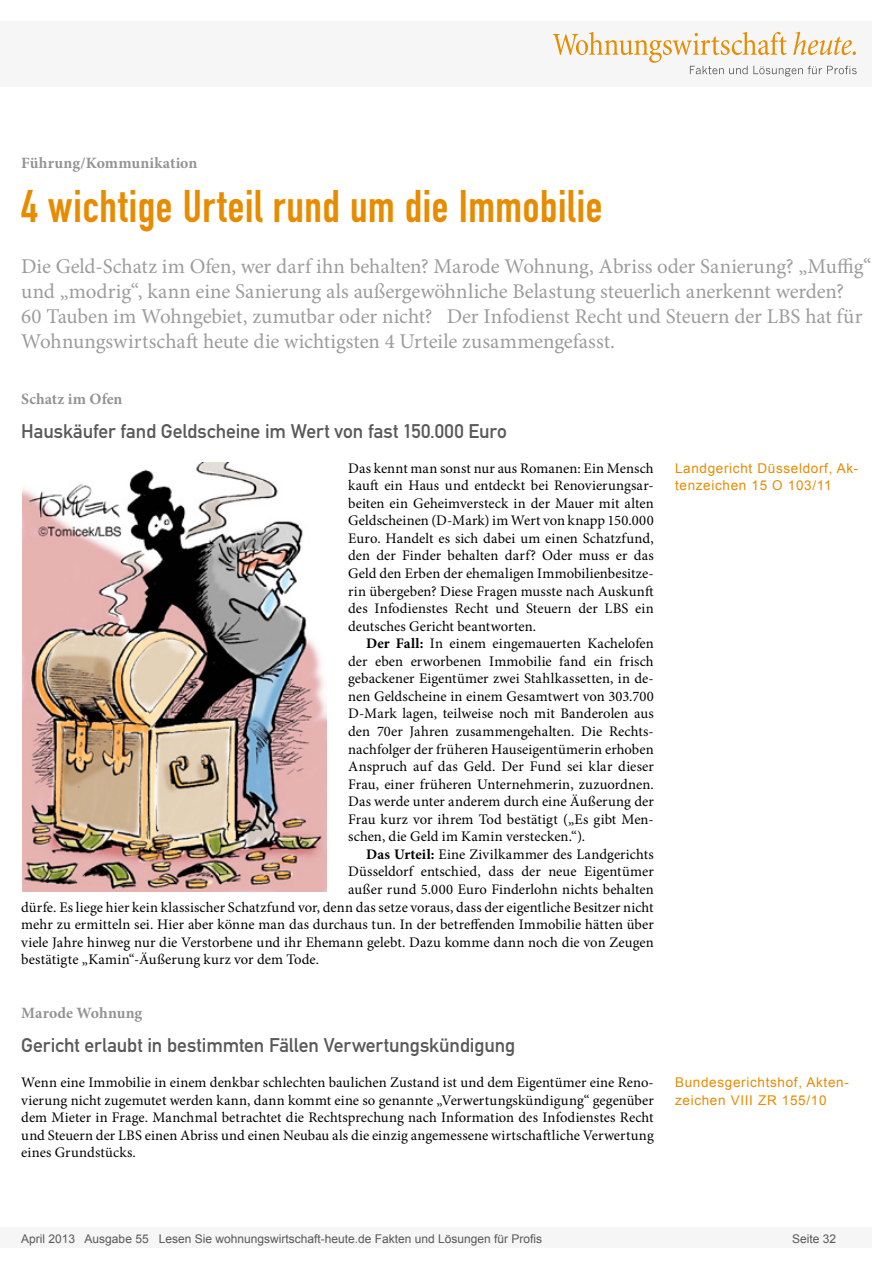
<style>
.page{position:relative;width:893px;height:1263px;background:#fff}
.page>*{position:absolute;margin:0;border:0;box-sizing:border-box;transform-origin:0 0}
.Überschrift_Groß{font:45px "DIN Engschrift";letter-spacing:.015em;color:#e78b00}
.Anlesetext{font:21px/25.2px "Minion Pro";letter-spacing:-.005em;color:#9c9c9c}
.Überschrift_Grau{font:19.5px "DIN Mittelschrift";letter-spacing:-.005em;color:#595959}
.Kategorie{font:700 15.75px "Minion Pro";letter-spacing:.005em;color:#939393}
.Fliesstext{font:14.7px/17.5px "Minion Pro";letter-spacing:.005em;color:#000;text-align:justify}
.Fließtext_erste_Zeil{font:14.7px/17.5px "Minion Pro";letter-spacing:.005em;color:#000;text-align:justify}
.Info{font:13.5px/17.5px "Arial";letter-spacing:.05em;color:#e78b00}
.t1{font:12px "Arial";color:#595959}
.s1{font-weight:700}
</style>
<div class="page">
<div style="left:0;top:1227px;width:872px;height:20px;background:#f6f6f6"></div>
<div style="left:0;top:21px;width:872px;height:66px;background:#f6f6f6"></div>
<svg style="left:553px;top:32px;width:304px;height:45px"></svg>
<img style="left:22px;top:462px;width:305px;height:429px">
<p class="Kategorie" style="left:21px;top:152px;width:177px">Führung/Kommunikation</p>
<p class="Überschrift_Groß" style="left:21px;top:180px;width:583px">4 wichtige Urteil rund um die Immobilie</p>
<p class="Anlesetext" style="left:21px;top:253px;width:852px">Die Geld-Schatz im Ofen, wer darf ihn behalten? Marode Wohnung, Abriss oder Sanierung? „Muffig“ und „modrig“, kann eine Sanierung als außergewöhnliche Belastung steuerlich anerkennt werden?<br>60 Tauben im Wohngebiet, zumutbar oder nicht? Der Infodienst Recht und Steuern der LBS hat für Wohnungswirtschaft heute die wichtigsten 4 Urteile zusammengefasst.</p>
<p class="Kategorie" style="left:21px;top:388px;width:103px">Schatz im Ofen</p>
<p class="Überschrift_Grau" style="left:21px;top:419px;width:487px">Hauskäufer fand Geldscheine im Wert von fast 150.000 Euro</p>
<p class="Fließtext_erste_Zeil" style="left:348px;top:459px;width:307px">Das kennt man sonst nur aus Romanen: Ein Mensch kauft ein Haus und entdeckt bei Renovierungsar&shy;beiten ein Geheimversteck in der Mauer mit alten Geldscheinen (D-Mark) im Wert von knapp 150.000<br>Euro. Handelt es sich dabei um einen Schatzfund, den der Finder behalten darf? Oder muss er das Geld den Erben der ehemaligen Immobilienbesitze&shy;rin übergeben? Diese Fragen musste nach Auskunft des Infodienstes Recht und Steuern der LBS ein deutsches Gericht beantworten.</p>
<p class="Fliesstext" style="left:348px;top:635px;width:307px;text-indent:18px"><span class="s1">Der Fall:</span> In einem eingemauerten Kachelofen der eben erworbenen Immobilie fand ein frisch gebackener Eigentümer zwei Stahlkassetten, in de&shy;nen Geldscheine in einem Gesamtwert von 303.700<br>D-Mark lagen, teilweise noch mit Banderolen aus den 70er Jahren zusammengehalten. Die Rechts&shy;nachfolger der früheren Hauseigentümerin erhoben Anspruch auf das Geld. Der Fund sei klar dieser Frau, einer früheren Unternehmerin, zuzuordnen.<br>Das werde unter anderem durch eine Äußerung der Frau kurz vor ihrem Tod bestätigt („Es gibt Men&shy;schen, die Geld im Kamin verstecken.“).</p>
<p class="Fliesstext" style="left:366px;top:845px;width:289px"><span class="s1">Das Urteil:</span> Eine Zivilkammer des Landgerichts</p>
<p class="Fliesstext" style="left:348px;top:863px;width:307px">Düsseldorf entschied, dass der neue Eigentümer</p>
<p class="Fliesstext" style="left:348px;top:880px;width:307px">außer rund 5.000 Euro Finderlohn nichts behalten</p>
<p class="Fliesstext" style="left:21px;top:898px;width:634px">dürfe. Es liege hier kein klassischer Schatzfund vor, denn das setze voraus, dass der eigentliche Besitzer nicht</p>
<p class="Fliesstext" style="left:21px;top:916px;width:634px">mehr zu ermitteln sei. Hier aber könne man das durchaus tun. In der betreffenden Immobilie hätten über</p>
<p class="Fliesstext" style="left:21px;top:933px;width:634px">viele Jahre hinweg nur die Verstorbene und ihr Ehemann gelebt. Dazu komme dann noch die von Zeugen</p>
<p class="Fliesstext" style="left:21px;top:951px;width:299px">bestätigte „Kamin“-Äußerung kurz vor dem Tode.</p>
<p class="Kategorie" style="left:21px;top:1002px;width:123px">Marode Wohnung</p>
<p class="Überschrift_Grau" style="left:21px;top:1034px;width:495px">Gericht erlaubt in bestimmten Fällen Verwertungskündigung</p>
<p class="Fließtext_erste_Zeil" style="left:21px;top:1074px;width:634px">Wenn eine Immobilie in einem denkbar schlechten baulichen Zustand ist und dem Eigentümer eine Reno&shy;vierung nicht zugemutet werden kann, dann kommt eine so genannte „Verwertungskündigung“ gegenüber dem Mieter in Frage. Manchmal betrachtet die Rechtsprechung nach Information des Infodienstes Recht und Steuern der LBS einen Abriss und einen Neubau als die einzig angemessene wirtschaftliche Verwertung eines Grundstücks.</p>
<p class="Info" style="left:675px;top:459px;width:185px">Landgericht Düsseldorf, Ak&shy;tenzeichen 15 O 103/11</p>
<p class="Info" style="left:675px;top:1074px;width:175px">Bundesgerichtshof, Akten&shy;zeichen VIII ZR 155/10</p>
<p class="t1" style="left:21px;top:1230px;width:522px">April 2013 Ausgabe 55 Lesen Sie wohnungswirtschaft-heute.de Fakten und Lösungen für Profis</p>
<p class="t1" style="left:792px;top:1231px;width:46px">Seite 32</p>
</div>
